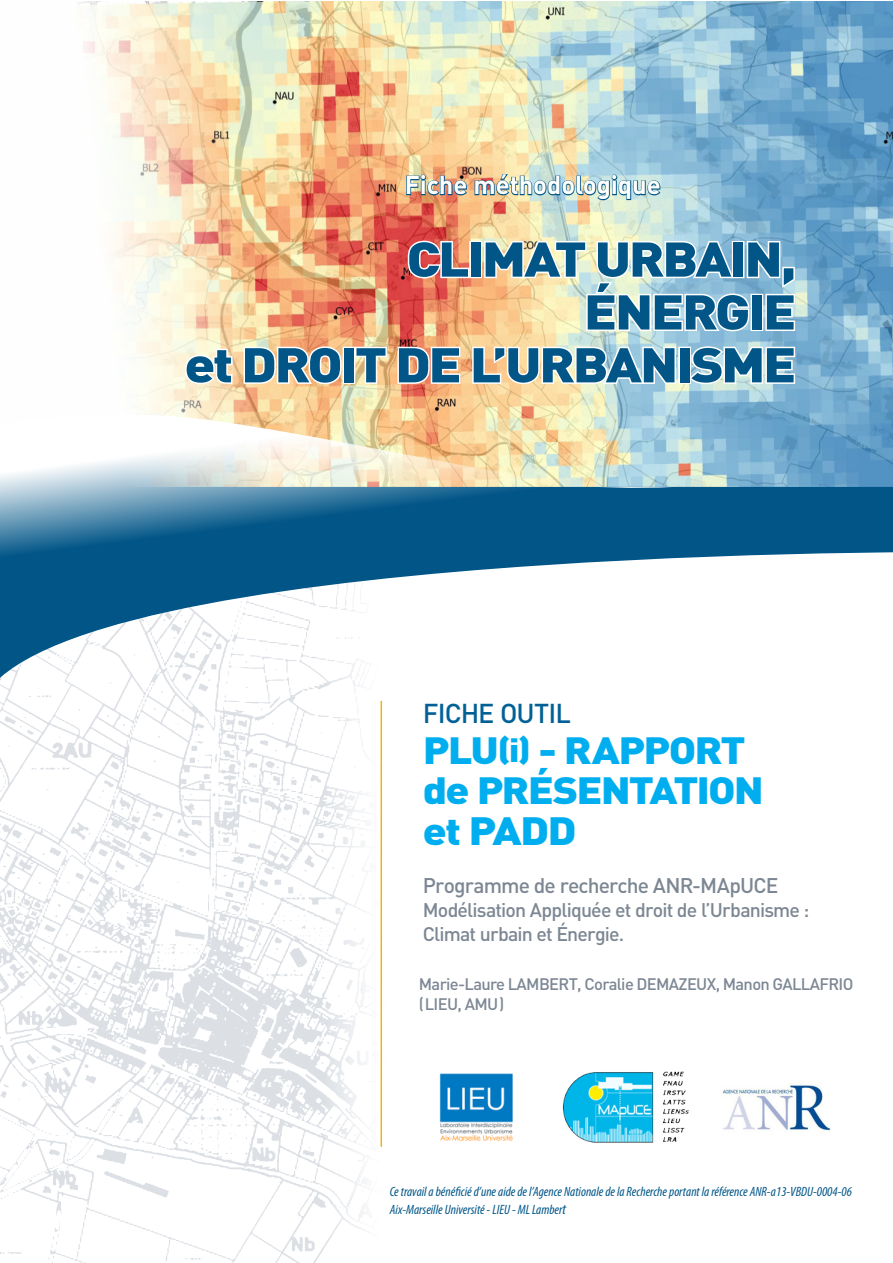
<style>
.page{position:relative;width:893px;height:1263px;background:#fff}
.page>*{position:absolute;margin:0;border:0;box-sizing:border-box;transform-origin:0 0}
.t1{font:900 48px/52.8px "DIN";letter-spacing:-.045em;color:#015587;text-align:right;scale:1.15 1}
.t2{font:900 39px "DIN";color:#00aeef;scale:1.15 1}
.t3{font:900 37.5px/40.5px "DIN";letter-spacing:-.045em;color:#00aeef;scale:1.15 1}
.t4{font:500 27px "DIN";letter-spacing:-.035em;color:#016096}
.t5{font:25.5px "DIN Bold Alternate";color:#fff}
.t6{font:500 21px "DIN";letter-spacing:-.045em;color:#7c8793}
.t7{font:500 19.5px/24px "DIN";letter-spacing:-.045em;color:#7c8793}
.t8{font:500 16.5px/19.8px "DIN";letter-spacing:-.04em;color:#7c8793}
.t9{font:italic condensed 13.5px/18px "Myriad Pro";color:#015587}
.s1{font-size:33px}
.s2{font-size:37.5px}
.s3{font-size:15px}
</style>
<div class="page">
<img style="left:0;top:835px;width:383px;height:428px">
<svg style="left:0;top:719px;width:383px;height:116px"></svg>
<img style="left:78px;top:1px;width:814px;height:355px">
<svg style="left:0;top:356px;width:892px;height:363px"></svg>
<hr style="left:381px;top:701px;width:1px;height:446px;background:#f3b113">
<img style="left:439px;top:1073px;width:74px;height:68px">
<img style="left:562px;top:1071px;width:127px;height:72px">
<img style="left:722px;top:1084px;width:108px;height:48px">
<svg style="left:405px;top:175px;width:63px;height:21px"></svg>
<img style="left:474px;top:173px;width:187px;height:28px">
<svg style="left:405px;top:239px;width:66px;height:41px"></svg>
<div style="left:469px;top:241px;width:13px;height:37px;border:3px solid #fff"></div>
<svg style="left:483px;top:239px;width:314px;height:95px"></svg>
<svg style="left:184px;top:347px;width:50px;height:39px"></svg>
<svg style="left:242px;top:345px;width:102px;height:41px"></svg>
<div style="left:343px;top:347px;width:12px;height:37px;border:3px solid #fff"></div>
<svg style="left:353px;top:345px;width:35px;height:40px"></svg>
<svg style="left:396px;top:345px;width:66px;height:40px"></svg>
<svg style="left:471px;top:345px;width:206px;height:41px"></svg>
<div style="left:678px;top:347px;width:13px;height:37px;border:3px solid #fff"></div>
<svg style="left:687px;top:345px;width:110px;height:41px"></svg>
<h3 class="t5" style="left:405px;top:169px;width:258px">Fiche méthodologique</h3>
<h1 class="t1" style="left:185px;top:230px;width:534px">CLIMAT URBAIN,<br>ÉNERGIE<br>et DROIT DE L’URBANISME</h1>
<h3 class="t4" style="left:423px;top:696px;width:149px">FICHE OUTIL</h3>
<h3 class="t3" style="left:423px;top:728px;width:298px">PLU<span class="s1">(i)</span> - RAPPORT de PRÉSENTATION</h3>
<h2 class="t2" style="left:423px;top:804px;width:135px"><span class="s2">et</span> PADD</h2>
<h3 class="t6" style="left:423px;top:872px;width:357px">Programme de recherche ANR-MApUCE</h3>
<h3 class="t7" style="left:423px;top:897px;width:388px">Modélisation Appliquée et droit de l’Urbanisme :<br>Climat urbain et Énergie.</h3>
<p class="t8" style="left:419px;top:974px;width:436px">Marie-Laure LAMBERT, Coralie DEMAZEUX, Manon GALLAFRIO (LIEU, AMU)</p>
<p class="t9" style="left:390px;top:1182px;width:464px">Ce travail a bénéficié d’une aide de l’Agence Nationale de la Recherche portant la référence ANR-a13-VBDU-0004-06<br>Aix-Marseille Université - LIEU - ML Lamber<span class="s3">t</span></p>
</div>
